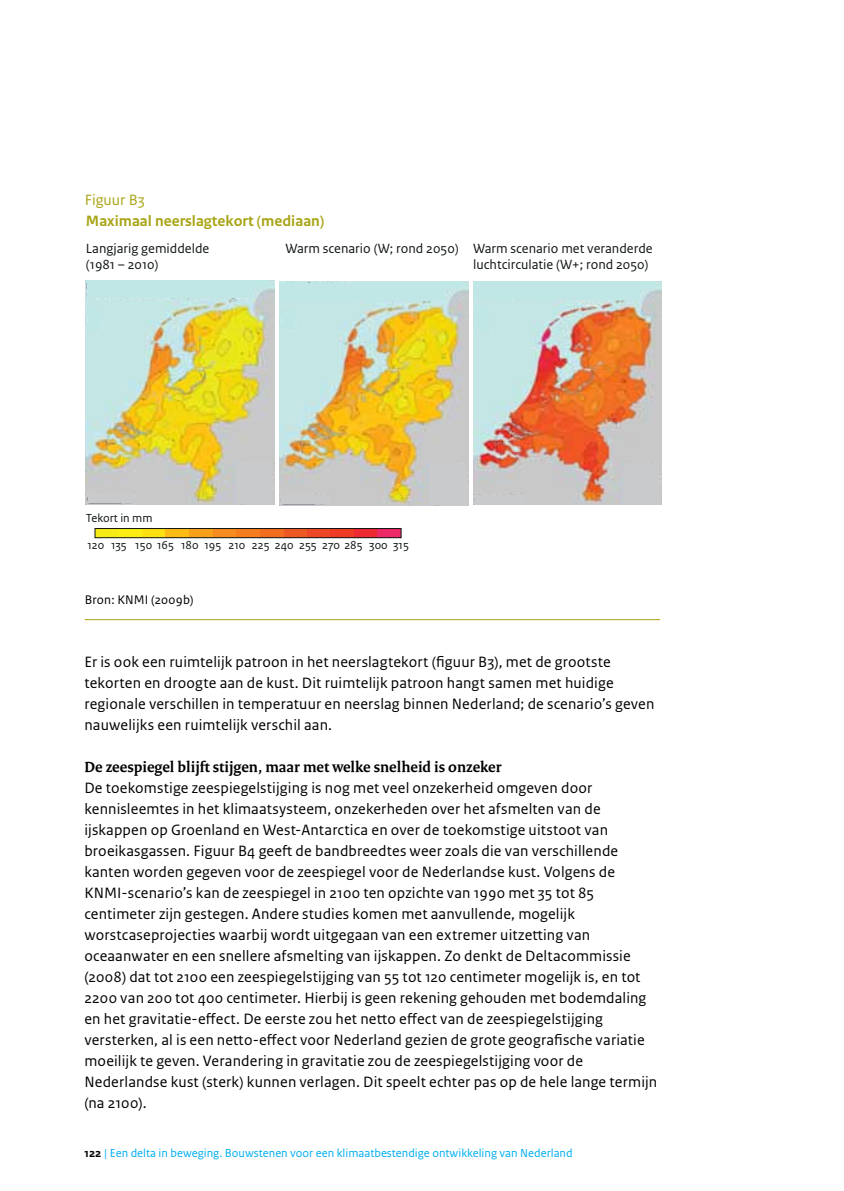
<style>
.page{position:relative;width:844px;height:1191px;background:#fff}
.page>*{position:absolute;margin:0;border:0;box-sizing:border-box;transform-origin:0 0}
.t1{font:15.75px/21px "Rijksoverheid Sans Text";letter-spacing:.01em;color:#000}
.t2{font:700 15.75px "Rijksoverheid Serif";color:#000}
.t3{font:700 15.75px "Rijksoverheid Sans Text";color:#a9a517}
.t4{font:15.75px "Rijksoverheid Sans Text";color:#a9a415}
.t5{font:14px/16.8px "Rijksoverheid Sans Text";color:#101515}
.t6{font:13.12px "Rijksoverheid Sans Text";letter-spacing:.015em;color:#000}
.t7{font:12.25px "Rijksoverheid Sans Text";color:#00aeef}
.t8{font:12.25px "Rijksoverheid Sans Text";color:#101515}
.s1{font-weight:700;color:#000}
</style>
<div class="page">
<img style="left:86px;top:280px;width:188px;height:224px">
<img style="left:279px;top:281px;width:189px;height:224px">
<img style="left:473px;top:281px;width:188px;height:224px">
<div style="left:283px;top:528px;width:24px;height:10px;background:#ee5823"></div>
<div style="left:213px;top:528px;width:23px;height:10px;background:#f68b1f"></div>
<div style="left:95px;top:528px;width:23px;height:10px;background:#f6eb17"></div>
<div style="left:118px;top:528px;width:24px;height:10px;background:#fbed13"></div>
<div style="left:142px;top:528px;width:24px;height:10px;background:#ffe111"></div>
<div style="left:189px;top:528px;width:24px;height:10px;background:#f9a01b"></div>
<div style="left:166px;top:528px;width:23px;height:10px;background:#fcbc14"></div>
<div style="left:260px;top:528px;width:23px;height:10px;background:#f36d21"></div>
<div style="left:236px;top:528px;width:24px;height:10px;background:#f57d20"></div>
<div style="left:307px;top:528px;width:23px;height:10px;background:#ee4727"></div>
<div style="left:330px;top:528px;width:24px;height:10px;background:#ef3b26"></div>
<div style="left:354px;top:528px;width:23px;height:10px;background:#ed2a34"></div>
<div style="left:377px;top:528px;width:24px;height:10px;background:#ec2867"></div>
<div style="left:95px;top:528px;width:306px;height:10px;border:1px solid #101515"></div>
<div style="left:88px;top:493px;width:47px;height:9px;background:#c8cacb"></div>
<div style="left:235px;top:462px;width:36px;height:42px;background:#c8cacb"></div>
<div style="left:281px;top:496px;width:48px;height:8px;background:#c8cacb"></div>
<div style="left:430px;top:464px;width:37px;height:41px;background:#c8cacb"></div>
<div style="left:474px;top:495px;width:50px;height:10px;background:#c8cacb"></div>
<div style="left:622px;top:463px;width:36px;height:42px;background:#c8cacb"></div>
<div style="left:88px;top:280px;width:166px;height:18px;background:#c1e6e6"></div>
<div style="left:279px;top:283px;width:166px;height:17px;background:#c1e6e6"></div>
<div style="left:473px;top:281px;width:167px;height:18px;background:#c1e6e6"></div>
<div style="left:89px;top:307px;width:12px;height:23px;background:#c1e6e6"></div>
<div style="left:282px;top:308px;width:12px;height:22px;background:#c1e6e6"></div>
<div style="left:475px;top:308px;width:14px;height:23px;background:#c1e6e6"></div>
<hr style="left:85px;top:619px;width:574px;height:1px;background:#a9a415">
<p class="t4" style="left:85px;top:190px;width:61px">Figuur B3</p>
<p class="t3" style="left:86px;top:211px;width:240px">Maximaal neerslagtekort (mediaan)</p>
<p class="t5" style="left:86px;top:240px;width:125px">Langjarig gemiddelde (1981 – 2010)</p>
<p class="t5" style="left:285px;top:240px;width:368px;text-align:right">Warm scenario (W; rond 2050) Warm scenario met veranderde luchtcirculatie (W+; rond 2050)</p>
<p class="t8" style="left:86px;top:510px;width:68px">Tekort in mm</p>
<p class="t8" style="left:87px;top:538px;width:323px">120 135 150 165 180 195 210 225 240 255 270 285 300 315</p>
<p class="t6" style="left:85px;top:592px;width:110px">Bron: KNMI (2009b)</p>
<p class="t1" style="left:84px;top:651px;width:571px">Er is ook een ruimtelijk patroon in het neerslagtekort (figuur B3), met de grootste tekorten en droogte aan de kust. Dit ruimtelijk patroon hangt samen met huidige regionale verschillen in temperatuur en neerslag binnen Nederland; de scenario’s geven nauwelijks een ruimtelijk verschil aan.</p>
<p class="t2" style="left:84px;top:757px;width:418px">De zeespiegel blijft stijgen, maar met welke snelheid is onzeker</p>
<p class="t1" style="left:84px;top:777px;width:574px">De toekomstige zeespiegelstijging is nog met veel onzekerheid omgeven door kennisleemtes in het klimaatsysteem, onzekerheden over het afsmelten van de ijskappen op Groenland en West-Antarctica en over de toekomstige uitstoot van broeikasgassen. Figuur B4 geeft de bandbreedtes weer zoals die van verschillende kanten worden gegeven voor de zeespiegel voor de Nederlandse kust. Volgens de KNMI-scenario’s kan de zeespiegel in 2100 ten opzichte van 1990 met 35 tot 85 centimeter zijn gestegen. Andere studies komen met aanvullende, mogelijk worstcaseprojecties waarbij wordt uitgegaan van een extremer uitzetting van oceaanwater en een snellere afsmelting van ijskappen. Zo denkt de Deltacommissie (2008) dat tot 2100 een zeespiegelstijging van 55 tot 120 centimeter mogelijk is, en tot 2200 van 200 tot 400 centimeter. Hierbij is geen rekening gehouden met bodemdaling en het gravitatie-effect. De eerste zou het netto effect van de zeespiegelstijging versterken, al is een netto-effect voor Nederland gezien de grote geografische variatie moeilijk te geven. Verandering in gravitatie zou de zeespiegelstijging voor de Nederlandse kust (sterk) kunnen verlagen. Dit speelt echter pas op de hele lange termijn (na 2100).</p>
<p class="t7" style="left:84px;top:1146px;width:489px"><span class="s1">122</span> | Een delta in beweging. Bouwstenen voor een klimaatbestendige ontwikkeling van Nederland</p>
</div>
